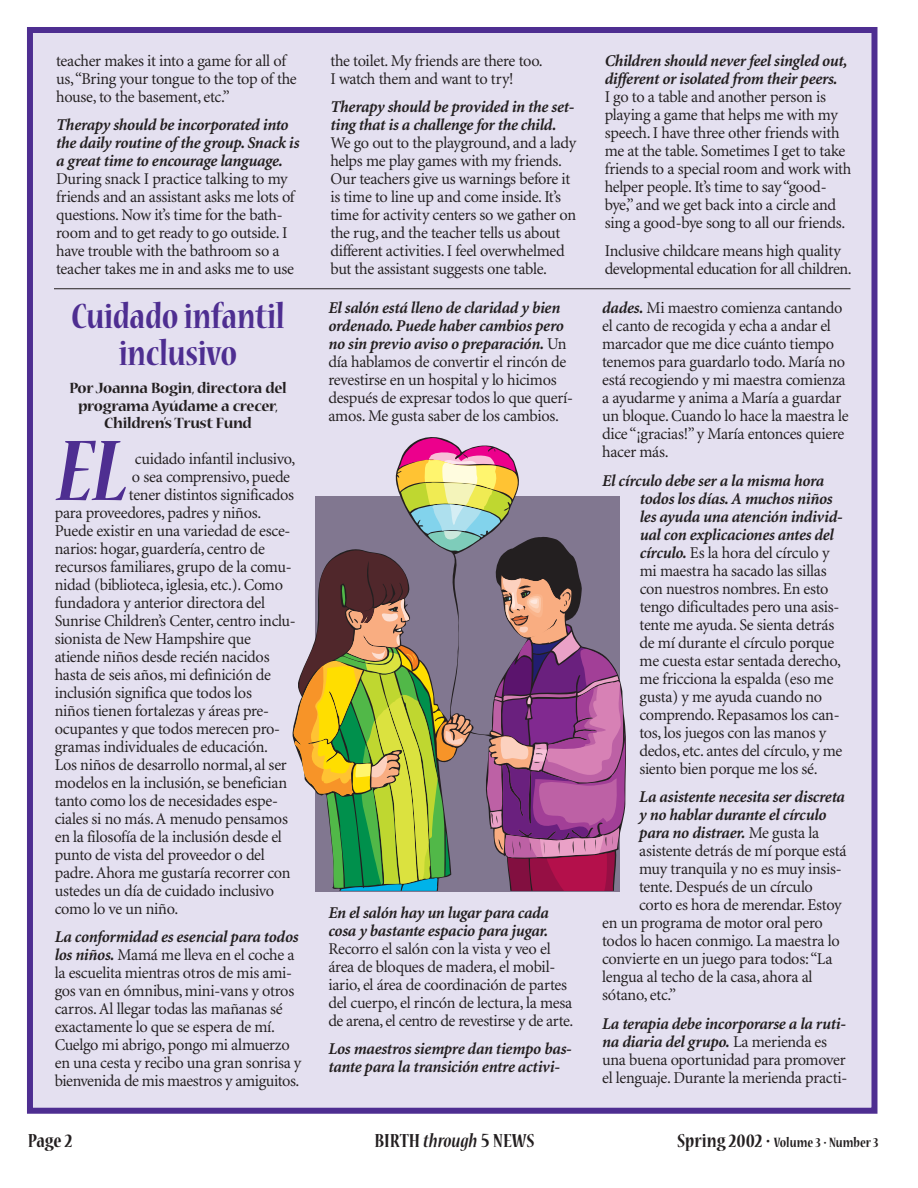
<style>
.page{position:relative;width:918px;height:1188px;background:#fff}
.page>*{position:absolute;margin:0;border:0;box-sizing:border-box;transform-origin:0 0}
.t1{font:97.5px "Nueva MM It 540 200";color:#4e2e91}
.t2{font:39px/37.5px "Nueva MM 540 200";letter-spacing:-.01em;color:#4e2e91;text-align:center}
.t3{font:21px "Nueva MM 540 200";color:#231f20}
.t4{font:16.5px/18px "Minion MM 367 585 11";letter-spacing:-.015em;color:#231f20}
.t5{font:16.5px/18px "Minion MM It 578 585 11";letter-spacing:-.02em;color:#231f20}
.t6{font:16.5px/17.2px "Nueva MM 540 475";letter-spacing:-.015em;color:#231f20;text-align:center}
.t7{font:15px "Nueva MM 540 200";color:#231f20}
.s1{font-family:"Minion MM It 578 585 11"}
.s2{font-family:"Minion MM 367 585 11"}
.s3{font-family:"Nueva MM It 540 200"}
.s4{font-size:22.5px}
.s5{font-size:21px}
</style>
<div class="page">
<div style="left:30px;top:30px;width:844px;height:1081px;background:#e4e0f0"></div>
<div style="left:27px;top:27px;width:850px;height:1087px;border:6px solid #4e2e91"></div>
<hr style="left:54px;top:288px;width:796px;height:1px;background:#231f20">
<svg style="left:293px;top:438px;width:333px;height:453px"></svg>
<p class="t4" style="left:56px;top:53px;width:242px">teacher makes it into a game for all of us,“Bring your tongue to the top of the house, to the basement, etc.”</p>
<p class="t5" style="left:56px;top:117px;width:245px">Therapy should be incorporated into the daily routine of the group. Snack is a great time to encourage language.</p>
<p class="t4" style="left:56px;top:171px;width:240px">During snack I practice talking to my friends and an assistant asks me lots of questions. Now it’s time for the bath&shy;room and to get ready to go outside. I have trouble with the bathroom so a teacher takes me in and asks me to use</p>
<h2 class="t2" style="left:71px;top:298px;width:215px">Cuidado infantil inclusivo</h2>
<p class="t6" style="left:69px;top:380px;width:219px">Por Joanna Bogin, directora del programa Ayúdame a crecer,<br>Children’s Trust Fund</p>
<p class="t4" style="left:135px;top:451px;width:162px">cuidado infantil inclusivo,</p>
<p class="t4" style="left:132px;top:469px;width:160px">o sea comprensivo, puede</p>
<p class="t4" style="left:129px;top:487px;width:167px">tener distintos significados</p>
<p class="t4" style="left:55px;top:505px;width:208px">para proveedores, padres y niños.</p>
<p class="t4" style="left:55px;top:523px;width:237px">Puede existir en una variedad de esce-</p>
<p class="t4" style="left:55px;top:541px;width:212px">narios: hogar, guardería, centro de</p>
<p class="t4" style="left:55px;top:559px;width:238px">recursos familiares, grupo de la comu-</p>
<p class="t4" style="left:55px;top:577px;width:230px">nidad (biblioteca, iglesia, etc.). Como</p>
<p class="t4" style="left:55px;top:595px;width:212px">fundadora y anterior directora del</p>
<p class="t4" style="left:55px;top:613px;width:243px">Sunrise Children’s Center, centro inclu-</p>
<p class="t4" style="left:55px;top:631px;width:198px">sionista de New Hampshire que</p>
<p class="t4" style="left:55px;top:649px;width:216px">atiende niños desde recién nacidos</p>
<p class="t4" style="left:55px;top:667px;width:218px">hasta de seis años, mi definición de</p>
<p class="t4" style="left:55px;top:685px;width:199px">inclusión significa que todos los</p>
<p class="t4" style="left:55px;top:703px;width:216px">niños tienen fortalezas y áreas pre-</p>
<p class="t4" style="left:55px;top:721px;width:227px">ocupantes y que todos merecen pro-</p>
<p class="t4" style="left:55px;top:739px;width:215px">gramas individuales de educación.</p>
<p class="t4" style="left:55px;top:757px;width:234px">Los niños de desarrollo normal, al ser</p>
<p class="t4" style="left:55px;top:775px;width:234px">modelos en la inclusión, se benefician</p>
<p class="t4" style="left:55px;top:793px;width:225px">tanto como los de necesidades espe-</p>
<p class="t4" style="left:55px;top:811px;width:235px">ciales si no más. A menudo pensamos</p>
<p class="t4" style="left:55px;top:829px;width:229px">en la filosofía de la inclusión desde el</p>
<p class="t4" style="left:55px;top:847px;width:212px">punto de vista del proveedor o del</p>
<p class="t4" style="left:55px;top:865px;width:237px">padre. Ahora me gustaría recorrer con</p>
<p class="t4" style="left:55px;top:883px;width:221px">ustedes un día de cuidado inclusivo</p>
<p class="t4" style="left:55px;top:901px;width:125px">como lo ve un niño.</p>
<p class="t5" style="left:55px;top:929px;width:245px">La conformidad es esencial para todos</p>
<p class="t4" style="left:55px;top:947px;width:248px"><span class="s1">los niños.</span> Mamá me lleva en el coche a la escuelita mientras otros de mis ami&shy;gos van en ómnibus, mini-vans y otros carros. Al llegar todas las mañanas sé exactamente lo que se espera de mí.<br>Cuelgo mi abrigo, pongo mi almuerzo en una cesta y recibo una gran sonrisa y bienvenida de mis maestros y amiguitos.</p>
<h1 class="t1" style="left:57px;top:430px;width:72px">EL</h1>
<p class="t4" style="left:330px;top:53px;width:214px">the toilet. My friends are there too.<br>I watch them and want to try!</p>
<p class="t5" style="left:330px;top:99px;width:245px">Therapy should be provided in the set&shy;ting that is a challenge for the child.</p>
<p class="t4" style="left:330px;top:135px;width:247px">We go out to the playground, and a lady helps me play games with my friends.<br>Our teachers give us warnings before it is time to line up and come inside. It’s time for activity centers so we gather on the rug, and the teacher tells us about different activities. I feel overwhelmed but the assistant suggests one table.</p>
<p class="t5" style="left:328px;top:300px;width:240px">El salón está lleno de claridad y bien ordenado. Puede haber cambios pero no sin previo aviso o preparación. <span class="s2">Un</span></p>
<p class="t4" style="left:328px;top:354px;width:246px">día hablamos de convertir el rincón de revestirse en un hospital y lo hicimos después de expresar todos lo que querí&shy;amos. Me gusta saber de los cambios.</p>
<p class="t5" style="left:328px;top:905px;width:222px">En el salón hay un lugar para cada cosa y bastante espacio para jugar.</p>
<p class="t4" style="left:328px;top:941px;width:246px">Recorro el salón con la vista y veo el área de bloques de madera, el mobil&shy;iario, el área de coordinación de partes del cuerpo, el rincón de lectura, la mesa de arena, el centro de revestirse y de arte.</p>
<p class="t5" style="left:328px;top:1041px;width:245px">Los maestros siempre dan tiempo bas&shy;tante para la transición entre activi-</p>
<p class="t5" style="left:605px;top:53px;width:244px">Children should never feel singled out, different or isolated from their peers.</p>
<p class="t4" style="left:605px;top:89px;width:248px">I go to a table and another person is playing a game that helps me with my speech. I have three other friends with me at the table. Sometimes I get to take friends to a special room and work with helper people. It’s time to say “good&shy;bye,” and we get back into a circle and sing a good-bye song to all our friends.</p>
<p class="t4" style="left:605px;top:243px;width:249px">Inclusive childcare means high quality developmental education for all children.</p>
<p class="t4" style="left:602px;top:300px;width:248px"><span class="s1">dades.</span> Mi maestro comienza cantando el canto de recogida y echa a andar el marcador que me dice cuánto tiempo tenemos para guardarlo todo. María no está recogiendo y mi maestra comienza a ayudarme y anima a María a guardar un bloque. Cuando lo hace la maestra le dice “¡gracias!” y María entonces quiere hacer más.</p>
<p class="t5" style="left:640px;top:473px;width:204px;text-indent:-38px">El círculo debe ser a la misma hora todos los días. A muchos niños les ayuda una atención individ&shy;ual con explicaciones antes del</p>
<p class="t4" style="left:639px;top:545px;width:204px"><span class="s1">círculo.</span> Es la hora del círculo y mi maestra ha sacado las sillas con nuestros nombres. En esto tengo dificultades pero una asis&shy;tente me ayuda. Se sienta detrás de mí durante el círculo porque me cuesta estar sentada derecho, me fricciona la espalda (eso me gusta) y me ayuda cuando no comprendo. Repasamos los can&shy;tos, los juegos con las manos y dedos, etc. antes del círculo, y me siento bien porque me los sé.</p>
<p class="t5" style="left:639px;top:789px;width:207px">La asistente necesita ser discreta y no hablar durante el círculo para no distraer. <span class="s2">Me gusta la</span></p>
<p class="t4" style="left:639px;top:843px;width:209px">asistente detrás de mí porque está</p>
<p class="t4" style="left:639px;top:861px;width:204px">muy tranquila y no es muy insis-</p>
<p class="t4" style="left:639px;top:879px;width:175px">tente. Después de un círculo</p>
<p class="t4" style="left:639px;top:897px;width:204px">corto es hora de merendar. Estoy</p>
<p class="t4" style="left:602px;top:915px;width:222px">en un programa de motor oral pero</p>
<p class="t4" style="left:602px;top:933px;width:239px">todos lo hacen conmigo. La maestra lo</p>
<p class="t4" style="left:602px;top:951px;width:232px">convierte en un juego para todos:“La</p>
<p class="t4" style="left:602px;top:969px;width:212px">lengua al techo de la casa, ahora al</p>
<p class="t4" style="left:602px;top:987px;width:75px">sótano, etc.”</p>
<p class="t5" style="left:602px;top:1016px;width:245px">La terapia debe incorporarse a la ruti&shy;na diaria del grupo. <span class="s2">La merienda es</span></p>
<p class="t4" style="left:602px;top:1052px;width:247px">una buena oportunidad para promover el lenguaje. Durante la merienda practi-</p>
<p class="t3" style="left:374px;top:1132px;width:162px">BIRTH <span class="s3">through</span> <span class="s4">5</span> NEWS</p>
<p class="t3" style="left:28px;top:1132px;width:46px">Page 2</p>
<p class="t7" style="left:677px;top:1136px;width:203px"><span class="s5">Spring 2002 •</span> Volume 3 • Number 3</p>
</div>
